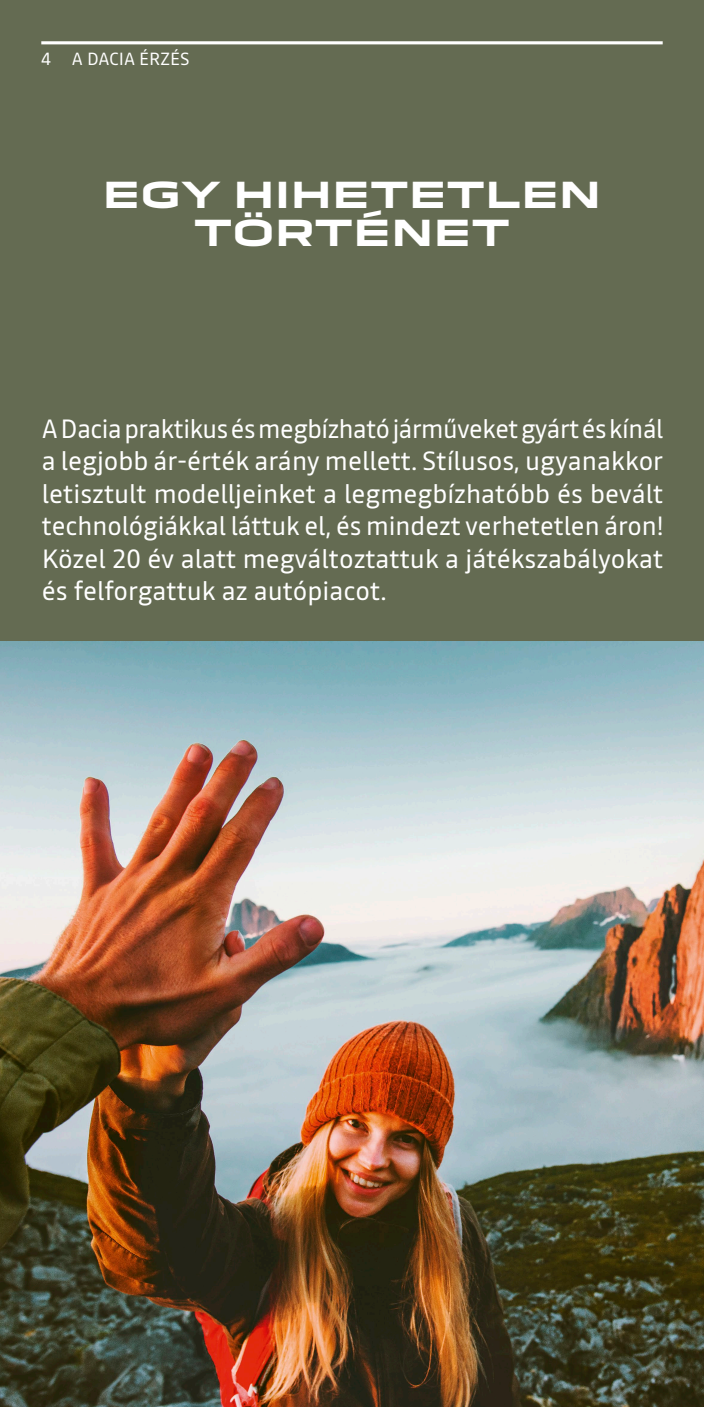
<style>
.page{position:relative;width:704px;height:1407px;background:#fff}
.page>*{position:absolute;margin:0;border:0;box-sizing:border-box;transform-origin:0 0}
._01_Titre_Blanc{font:700 35px/38.1px "Dacia Block Extended";color:#fff;text-align:center}
._01_Texte_Courant_Blanc{font:26.25px/32.5px "Read";color:#fff;text-align:justify}
._01_Titre_Num_Haut{font:17.5px "Read";color:#fff}
</style>
<div class="page">
<div style="left:1px;top:0;width:702px;height:641px;background:#646b52"></div>
<img style="left:1px;top:641px;width:702px;height:765px">
<hr style="left:41px;top:41px;width:621px;height:3px;background:#fff">
<p class="_01_Titre_Num_Haut" style="left:41px;top:46px;width:150px">4 A DACIA ÉRZÉS</p>
<p class="_01_Titre_Blanc" style="left:102px;top:176px;width:500px">EGY HIHETETLEN<br>TÖRTÉNET</p>
<p class="_01_Texte_Courant_Blanc" style="left:42px;top:412px;width:623px">A Dacia praktikus és megbízható járműveket gyárt és kínál a legjobb ár-érték arány mellett. Stílusos, ugyanakkor letisztult modelljeinket a legmegbízhatóbb és bevált technológiákkal láttuk el, és mindezt verhetetlen áron!<br>Közel 20 év alatt megváltoztattuk a játékszabályokat és felforgattuk az autópiacot.</p>
</div>
